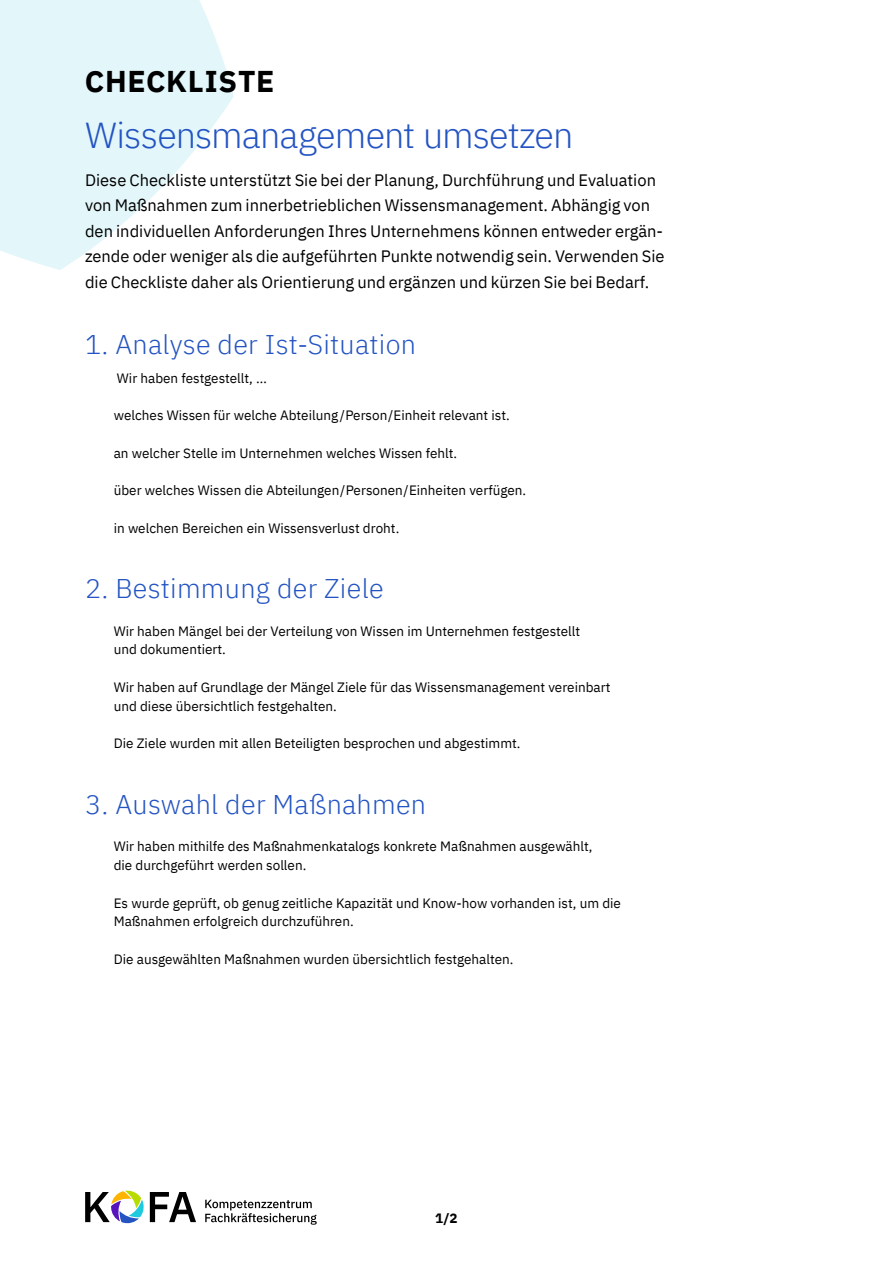
<style>
.page{position:relative;width:893px;height:1263px;background:#fff}
.page>*{position:absolute;margin:0;border:0;box-sizing:border-box;transform-origin:0 0}
.t1{font:300 36px "IBM Plex Sans";letter-spacing:-.025em;color:#2454c2}
.t2{font:700 30px "IBM Plex Sans";letter-spacing:.025em;color:#000}
.t3{font:300 27px "IBM Plex Sans";letter-spacing:.01em;color:#2454c2}
.t4{font:16.5px/25.5px "IBM Plex Sans";color:#000}
.t5{font:13.5px/18.8px "IBM Plex Sans";color:#000}
.t6{font:700 13.5px "IBM Plex Sans";color:#000}
</style>
<div class="page">
<svg style="left:0;top:0;width:234px;height:270px;fill:#e3f7fa"></svg>
<svg style="left:85px;top:1190px;width:111px;height:34px"></svg>
<svg style="left:205px;top:1200px;width:112px;height:25px"></svg>
<h2 class="t2" style="left:85px;top:57px;width:191px">CHECKLISTE</h2>
<h1 class="t1" style="left:85px;top:108px;width:490px">Wissensmanagement umsetzen</h1>
<p class="t4" style="left:85px;top:166px;width:581px">Diese Checkliste unterstützt Sie bei der Planung, Durchführung und Evaluation von Maßnahmen zum innerbetrieblichen Wissensmanagement. Abhängig von den individuellen Anforderungen Ihres Unternehmens können entweder ergän&shy;zende oder weniger als die aufgeführten Punkte notwendig sein. Verwenden Sie die Checkliste daher als Orientierung und ergänzen und kürzen Sie bei Bedarf.</p>
<h3 class="t3" style="left:85px;top:324px;width:333px">1. Analyse der Ist-Situation</h3>
<p class="t5" style="left:117px;top:367px;width:152px">Wir haben festgestellt, …</p>
<p class="t5" style="left:114px;top:405px;width:397px">welches Wissen für welche Abteilung/Person/Einheit relevant ist.</p>
<p class="t5" style="left:114px;top:442px;width:345px">an welcher Stelle im Unternehmen welches Wissen fehlt.</p>
<p class="t5" style="left:114px;top:480px;width:414px">über welches Wissen die Abteilungen/Personen/Einheiten verfügen.</p>
<p class="t5" style="left:114px;top:517px;width:287px">in welchen Bereichen ein Wissensverlust droht.</p>
<h3 class="t3" style="left:85px;top:568px;width:300px">2. Bestimmung der Ziele</h3>
<p class="t5" style="left:114px;top:620px;width:468px">Wir haben Mängel bei der Verteilung von Wissen im Unternehmen festgestellt und dokumentiert.</p>
<p class="t5" style="left:114px;top:677px;width:498px">Wir haben auf Grundlage der Mängel Ziele für das Wissensmanagement vereinbart und diese übersichtlich festgehalten.</p>
<p class="t5" style="left:114px;top:733px;width:408px">Die Ziele wurden mit allen Beteiligten besprochen und abgestimmt.</p>
<h3 class="t3" style="left:85px;top:784px;width:343px">3. Auswahl der Maßnahmen</h3>
<p class="t5" style="left:114px;top:836px;width:480px">Wir haben mithilfe des Maßnahmenkatalogs konkrete Maßnahmen ausgewählt, die durchgeführt werden sollen.</p>
<p class="t5" style="left:114px;top:892px;width:509px">Es wurde geprüft, ob genug zeitliche Kapazität und Know-how vorhanden ist, um die<br>Maßnahmen erfolgreich durchzuführen.</p>
<p class="t5" style="left:114px;top:949px;width:401px">Die ausgewählten Maßnahmen wurden übersichtlich festgehalten.</p>
<p class="t6" style="left:435px;top:1207px;width:24px">1/2</p>
</div>
